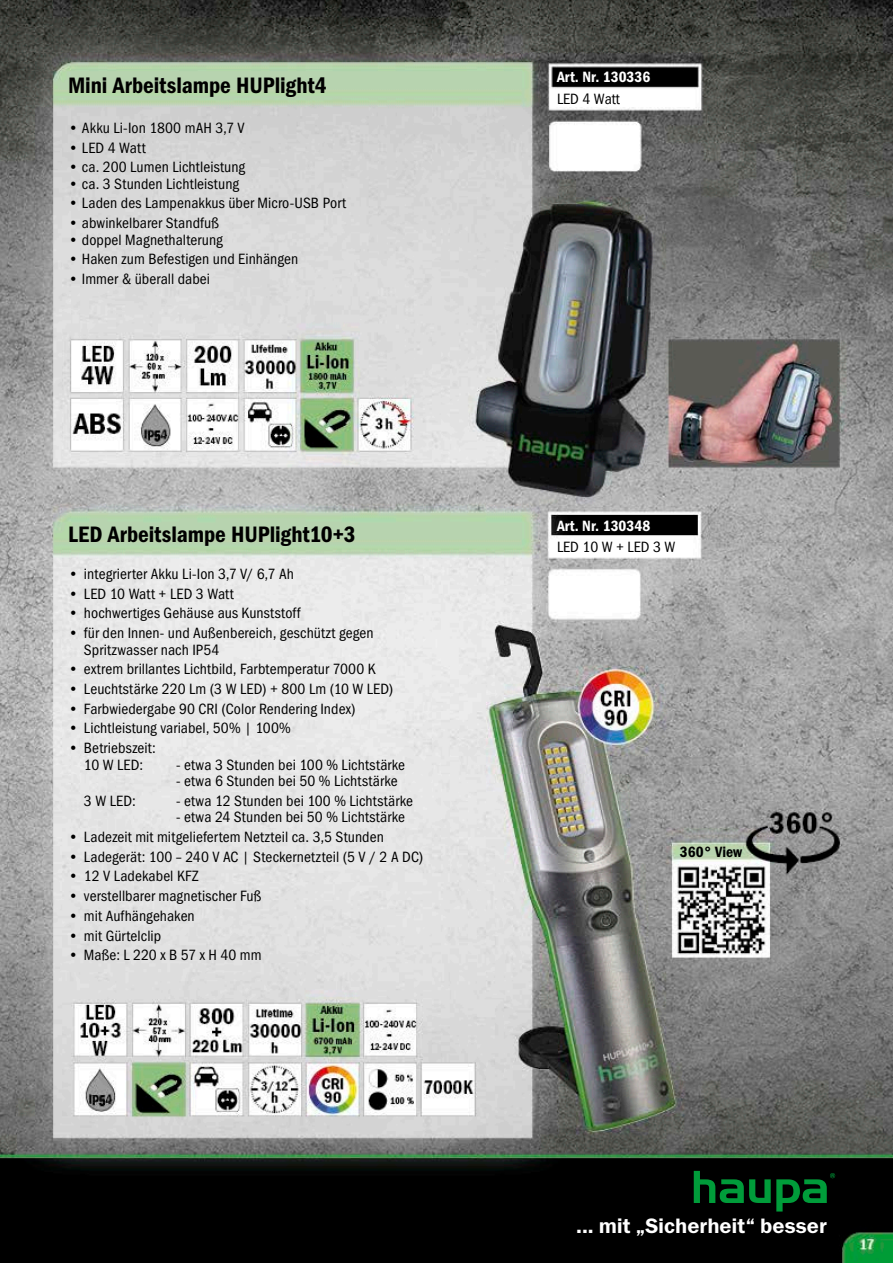
<style>
.page{position:relative;width:893px;height:1263px;background:#fff}
.page>*{position:absolute;margin:0;border:0;box-sizing:border-box;transform-origin:0 0}
.t1{font:22.5px "Franklin Gothic Demi Cond ITC";color:#000}
.t2{font:21px "Franklin Gothic Demi ITC";color:#fff}
.t3{font:15px/16.5px "Franklin Gothic Book Cond ITC";letter-spacing:.005em;color:#000}
.t4{font:15px "Franklin Gothic Demi Cond ITC";color:#fff}
.t5{font:15px "Franklin Gothic Demi Cond ITC";color:#000}
</style>
<div class="page">
<img style="left:1px;top:0;width:892px;height:1263px">
<img style="left:0;top:0;width:1px;height:1263px">
<svg style="left:694px;top:1171px;width:141px;height:40px;background:#003513"></svg>
<h1 class="t1" style="left:68px;top:72px;width:260px">Mini Arbeitslampe HUPlight4</h1>
<p class="t3" style="left:68px;top:120px;width:178px">• Akku Li-Ion 1800 mAH 3,7 V</p>
<p class="t3" style="left:68px;top:139px;width:79px">• LED 4 Watt</p>
<p class="t3" style="left:68px;top:159px;width:179px">• ca. 200 Lumen Lichtleistung</p>
<p class="t3" style="left:68px;top:175px;width:173px">• ca. 3 Stunden Lichtleistung</p>
<p class="t3" style="left:68px;top:195px;width:280px">• Laden des Lampenakkus über Micro-USB Port</p>
<p class="t3" style="left:68px;top:215px;width:152px">• abwinkelbarer Standfuß</p>
<p class="t3" style="left:68px;top:231px;width:156px">• doppel Magnethalterung</p>
<p class="t3" style="left:68px;top:251px;width:232px">• Haken zum Befestigen und Einhängen</p>
<p class="t3" style="left:68px;top:271px;width:144px">• Immer &amp; überall dabei</p>
<h1 class="t1" style="left:68px;top:521px;width:289px">LED Arbeitslampe HUPlight10+3</h1>
<p class="t3" style="left:68px;top:566px;width:227px">• integrierter Akku Li-Ion 3,7 V/ 6,7 Ah</p>
<p class="t3" style="left:68px;top:585px;width:167px">• LED 10 Watt + LED 3 Watt</p>
<p class="t3" style="left:68px;top:605px;width:234px">• hochwertiges Gehäuse aus Kunststoff</p>
<p class="t3" style="left:84px;top:625px;width:291px;text-indent:-16px">• für den Innen- und Außenbereich, geschützt gegen<br>Spritzwasser nach IP54</p>
<p class="t3" style="left:68px;top:661px;width:309px">• extrem brillantes Lichtbild, Farbtemperatur 7000 K</p>
<p class="t3" style="left:68px;top:681px;width:327px">• Leuchtstärke 220 Lm (3 W LED) + 800 Lm (10 W LED)</p>
<p class="t3" style="left:68px;top:700px;width:289px">• Farbwiedergabe 90 CRI (Color Rendering Index)</p>
<p class="t3" style="left:68px;top:720px;width:224px">• Lichtleistung variabel, 50% | 100%</p>
<p class="t3" style="left:68px;top:740px;width:89px;text-align:center">• Betriebszeit:<br>10 W LED:</p>
<p class="t3" style="left:176px;top:756px;width:231px">- etwa 3 Stunden bei 100 % Lichtstärke</p>
<p class="t3" style="left:176px;top:773px;width:223px">- etwa 6 Stunden bei 50 % Lichtstärke</p>
<p class="t3" style="left:84px;top:793px;width:53px">3 W LED:</p>
<p class="t3" style="left:176px;top:793px;width:238px">- etwa 12 Stunden bei 100 % Lichtstärke</p>
<p class="t3" style="left:176px;top:809px;width:231px">- etwa 24 Stunden bei 50 % Lichtstärke</p>
<p class="t3" style="left:68px;top:829px;width:317px">• Ladezeit mit mitgeliefertem Netzteil ca. 3,5 Stunden</p>
<p class="t3" style="left:68px;top:848px;width:357px">• Ladegerät: 100 – 240 V AC | Steckernetzteil (5 V / 2 A DC)</p>
<p class="t3" style="left:68px;top:868px;width:132px">• 12 V Ladekabel KFZ</p>
<p class="t3" style="left:68px;top:888px;width:195px">• verstellbarer magnetischer Fuß</p>
<p class="t3" style="left:68px;top:908px;width:128px">• mit Aufhängehaken</p>
<p class="t3" style="left:68px;top:927px;width:95px">• mit Gürtelclip</p>
<p class="t3" style="left:68px;top:947px;width:195px">• Maße: L 220 x B 57 x H 40 mm</p>
<p class="t4" style="left:557px;top:68px;width:95px">Art. Nr. 130336</p>
<p class="t3" style="left:557px;top:90px;width:64px">LED 4 Watt</p>
<p class="t4" style="left:557px;top:517px;width:95px">Art. Nr. 130348</p>
<p class="t3" style="left:557px;top:539px;width:120px">LED 10 W + LED 3 W</p>
<p class="t5" style="left:680px;top:843px;width:64px">360° View</p>
<h2 class="t2" style="left:576px;top:1213px;width:252px">... mit „Sicherheit“ besser</h2>
</div>
